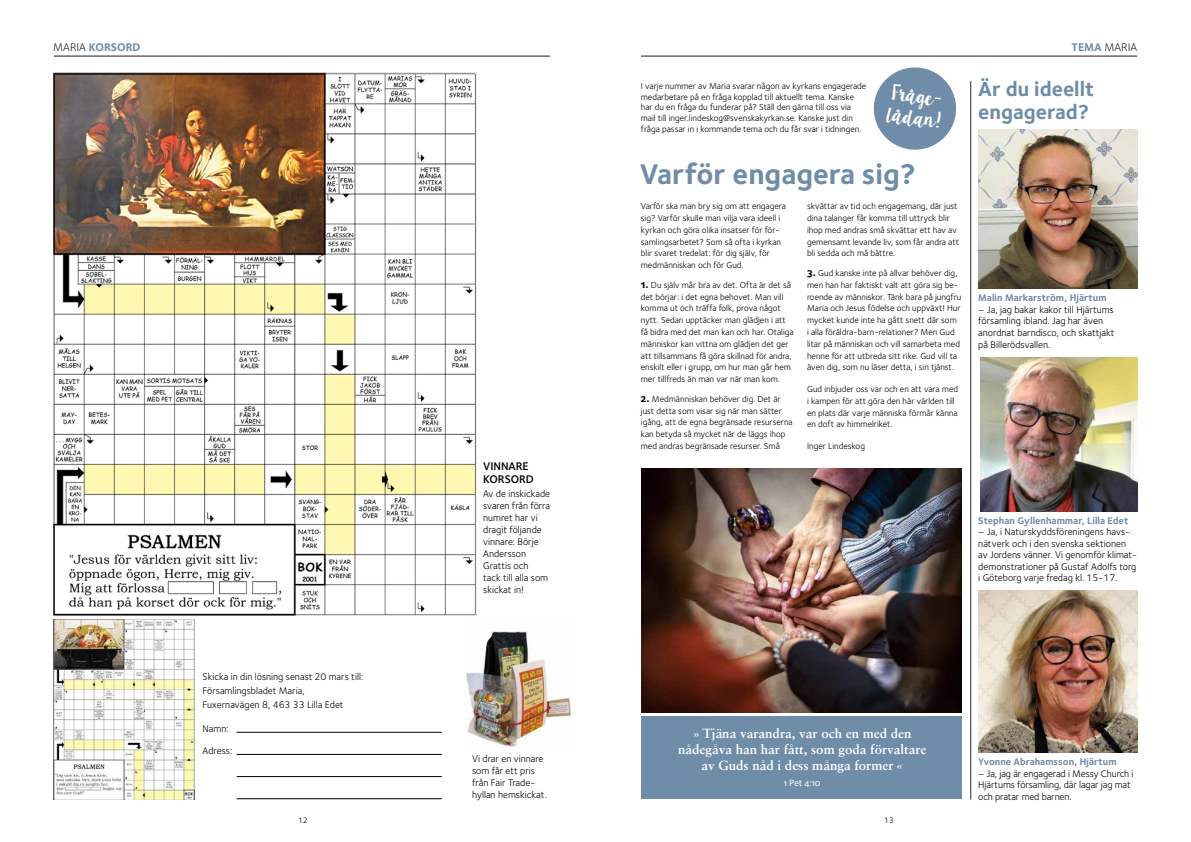
<style>
.page{position:relative;width:1191px;height:842px;background:#fff}
.page>*{position:absolute;margin:0;border:0;box-sizing:border-box;transform-origin:0 0}
.t1{font:29.4px "Foundry Sterling Bold OSF";color:#6f8ca8}
.t2{font:21px/23px "Foundry Sterling Bold OSF";color:#6f8ca8}
.t3{font:17.7px/21.7px "Lilly Belle";color:#fff}
.t4{font:700 13.3px/16px "Sabon";color:#fff;text-align:center}
.t5{font:11.5px/13.2px "Foundry Sterling Demi OSF";color:#000}
.t6{font:11.5px "Foundry Sterling Bold OSF";color:#6f8ca8}
.t7{font:11.5px "Foundry Sterling";letter-spacing:.005em;color:#292929}
.t8{font:10px/12px "Foundry Sterling";color:#000}
.t9{font:10px "Foundry Sterling Bold OSF";color:#6f8ca8}
.t10{font:9.4px "Foundry Sterling Medium OSF";color:#fff}
.t11{font:9px/11.8px "Foundry Sterling";color:#000}
.t12{font:8.2px "Foundry Sterling";color:#000}
.s1{font-family:"Foundry Sterling";color:#292929}
.s2{font-family:"Foundry Sterling Bold OSF";color:#6f8ca8}
.s3{font-family:"Foundry Sterling Bold OSF";font-size:11px}
</style>
<div class="page">
<img style="left:978px;top:130px;width:159px;height:158px">
<img style="left:980px;top:358px;width:157px;height:153px">
<hr style="left:970px;top:81px;width:1px;height:718px;background:#292929">
<div style="left:641px;top:716px;width:320px;height:83px;background:#6f8ca8"></div>
<img style="left:641px;top:468px;width:320px;height:244px">
<img style="left:54px;top:72px;width:423px;height:544px">
<img style="left:54px;top:619px;width:140px;height:181px">
<img style="left:466px;top:631px;width:105px;height:116px">
<svg style="left:873px;top:67px;width:84px;height:83px"></svg>
<hr style="left:237px;top:732px;width:205px;height:1px;background:#000">
<hr style="left:237px;top:776px;width:205px;height:1px;background:#000">
<hr style="left:237px;top:754px;width:205px;height:1px;background:#000">
<hr style="left:237px;top:798px;width:205px;height:1px;background:#000">
<hr style="left:54px;top:56px;width:496px;height:1px;background:#191919">
<hr style="left:641px;top:56px;width:496px;height:1px;background:#191919">
<img style="left:978px;top:590px;width:159px;height:162px">
<p class="t6" style="left:53px;top:39px;width:89px"><span class="s1">MARIA</span> KORSORD</p>
<p class="t7" style="left:1071px;top:39px;width:67px"><span class="s2">TEMA</span> MARIA</p>
<p class="t5" style="left:483px;top:459px;width:52px">VINNARE<br>KORSORD</p>
<p class="t8" style="left:483px;top:487px;width:69px">Av de inskickade svaren från förra numret har vi dragit följande vinnare: Börje<br>Andersson<br>Grattis och<br>tack till alla som skickat in!</p>
<p class="t11" style="left:641px;top:80px;width:227px;line-height:10.8px">I varje nummer av Maria svarar någon av kyrkans engagerade medarbetare på en fråga kopplad till aktuellt tema. Kanske har du en fråga du funderar på? Ställ den gärna till oss via mail till inger.lindeskog@svenskakyrkan.se. Kanske just din fråga passar in i kommande tema och du får svar i tidningen.</p>
<h3 class="t3" style="left:890px;top:82px;width:56px;rotate:7deg">Fråge&shy;lådan!</h3>
<h1 class="t1" style="left:640px;top:153px;width:277px">Varför engagera sig?</h1>
<p class="t11" style="left:641px;top:200px;width:147px">Varför ska man bry sig om att engagera sig? Varför skulle man vilja vara ideell i kyrkan och göra olika insatser för för&shy;samlingsarbetet? Som så ofta i kyrkan blir svaret tredelat: för dig själv, för medmänniskan och för Gud.</p>
<p class="t11" style="left:641px;top:279px;width:154px"><span class="s3">1.</span> Du själv mår bra av det. Ofta är det så det börjar: i det egna behovet. Man vill komma ut och träffa folk, prova något nytt. Sedan upptäcker man glädjen i att få bidra med det man kan och har. Otaliga människor kan vittna om glädjen det ger att tillsammans få göra skillnad för andra, enskilt eller i grupp, om hur man går hem mer tillfreds än man var när man kom.</p>
<p class="t11" style="left:641px;top:393px;width:153px"><span class="s3">2.</span> Medmänniskan behöver dig. Det är just detta som visar sig när man sätter igång, att de egna begränsade resurserna kan betyda så mycket när de läggs ihop med andras begränsade resurser. Små</p>
<p class="t11" style="left:807px;top:200px;width:153px">skvättar av tid och engagemang, där just dina talanger får komma till uttryck blir ihop med andras små skvättar ett hav av gemensamt levande liv, som får andra att bli sedda och må bättre.</p>
<p class="t11" style="left:807px;top:267px;width:156px"><span class="s3">3.</span> Gud kanske inte på allvar behöver dig, men han har faktiskt valt att göra sig be&shy;roende av människor. Tänk bara på jungfru Maria och Jesus födelse och uppväxt! Hur mycket kunde inte ha gått snett där som<br>i alla föräldra-barn-relationer? Men Gud litar på människan och vill samarbeta med henne för att utbreda sitt rike. Gud vill ta även dig, som nu läser detta, i sin tjänst.</p>
<p class="t11" style="left:807px;top:383px;width:152px">Gud inbjuder oss var och en att vara med i kampen för att göra den här världen till en plats där varje människa förmår känna en doft av himmelriket.</p>
<p class="t11" style="left:807px;top:440px;width:59px">Inger Lindeskog</p>
<h2 class="t2" style="left:978px;top:77px;width:117px">Är du ideellt engagerad?</h2>
<p class="t9" style="left:978px;top:291px;width:130px">Malin Markarström, Hjärtum</p>
<p class="t8" style="left:978px;top:303px;width:138px;line-height:11.7px">– Ja, jag bakar kakor till Hjärtums församling ibland. Jag har även anordnat barndisco, och skattjakt på Billerödsvallen.</p>
<p class="t9" style="left:978px;top:513px;width:152px">Stephan Gyllenhammar, Lilla Edet</p>
<p class="t8" style="left:978px;top:526px;width:160px;line-height:11.5px">– Ja, i Naturskyddsföreningens havs&shy;nätverk och i den svenska sektionen av Jordens vänner. Vi genomför klimat&shy;demonstrationer på Gustaf Adolfs torg i Göteborg varje fredag kl. 15-17.</p>
<p class="t8" style="left:203px;top:670px;width:162px;line-height:14px">Skicka in din lösning senast 20 mars till:<br>Församlingsbladet Maria,<br>Fuxernavägen 8, 463 33 Lilla Edet</p>
<p class="t8" style="left:203px;top:723px;width:28px">Namn:</p>
<p class="t8" style="left:203px;top:745px;width:31px">Adress:</p>
<p class="t8" style="left:472px;top:752px;width:76px">Vi drar en vinnare som får ett pris från Fair Trade&shy;hyllan hemskickat.</p>
<h3 class="t4" style="left:678px;top:725px;width:250px">» Tjäna varandra, var och en med den nådegåva han har fått, som goda förvaltare av Guds nåd i dess många former «</h3>
<p class="t10" style="left:783px;top:776px;width:39px">1 Pet 4:10</p>
<p class="t12" style="left:298px;top:814px;width:11px">12</p>
<p class="t12" style="left:884px;top:814px;width:11px">13</p>
<p class="t9" style="left:978px;top:755px;width:140px">Yvonne Abrahamsson, Hjärtum</p>
<p class="t8" style="left:978px;top:767px;width:157px;line-height:11.5px">– Ja, jag är engagerad i Messy Church i<br>Hjärtums församling, där lagar jag mat och pratar med barnen.</p>
</div>
